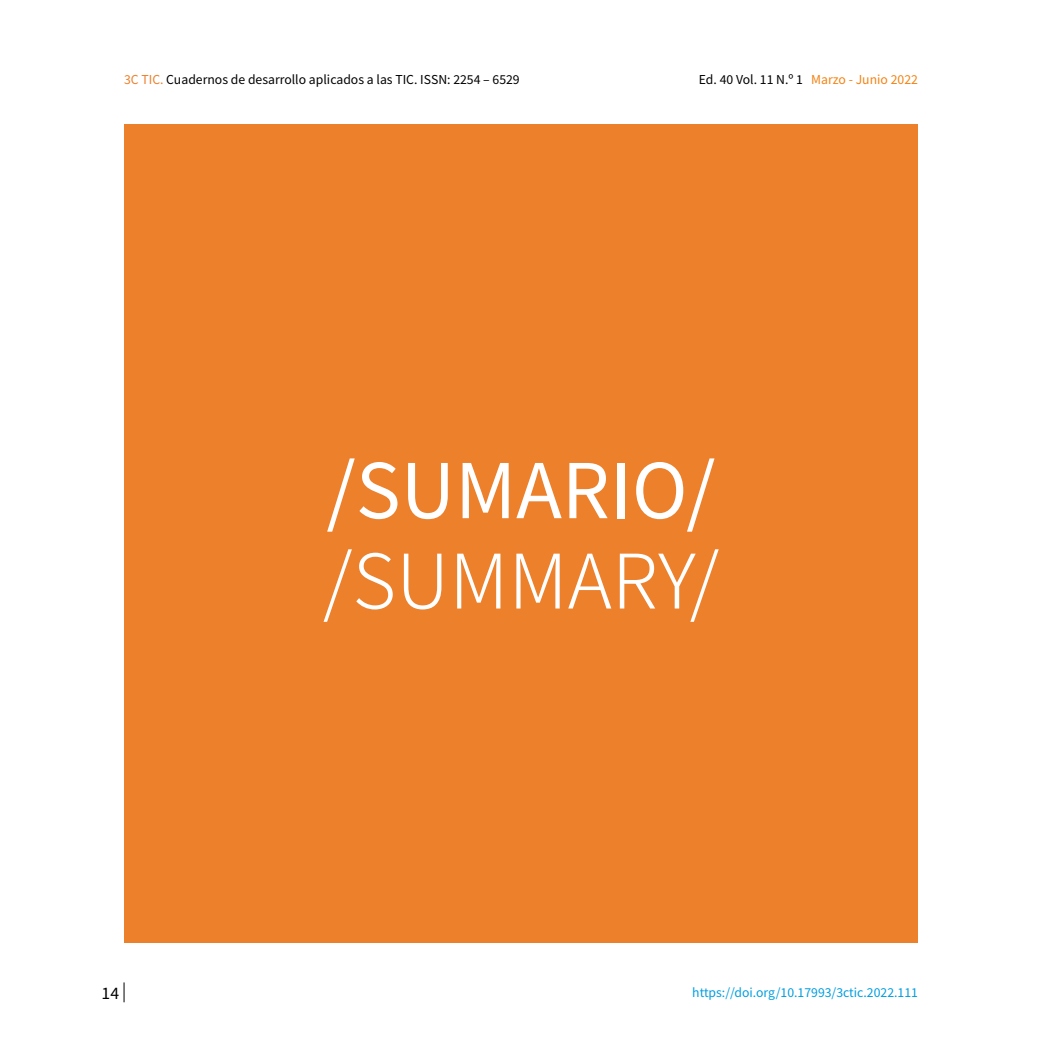
<style>
.page{position:relative;width:1042px;height:1042px;background:#fff}
.page>*{position:absolute;margin:0;border:0;box-sizing:border-box;transform-origin:0 0}
.t1{font:75.25px "Noto Sans HK";color:#fff}
.t2{font:300 75.25px "Noto Sans HK";color:#fff}
.t3{font:15.75px "Noto Sans HK";color:#000}
.t4{font:12.25px "Noto Sans HK";color:#000}
.t5{font:12.25px "Noto Sans HK";color:#009ee0}
.s1{color:#ed802b}
.s2{color:#f58212}
</style>
<div class="page">
<svg style="left:124px;top:982px;width:1px;height:20px"></svg>
<div style="left:124px;top:124px;width:794px;height:819px;background:#ed802b"></div>
<p class="t4" style="left:124px;top:73px;width:397px"><span class="s1">3C TIC.</span> Cuadernos de desarrollo aplicados a las TIC. ISSN: 2254 – 6529</p>
<p class="t4" style="left:699px;top:73px;width:221px">Ed. 40 Vol. 11 N.º 1 <span class="s2">Marzo - Junio 2022</span></p>
<h1 class="t1" style="left:326px;top:448px;width:391px">/SUMARIO/</h1>
<h1 class="t2" style="left:323px;top:538px;width:398px">/SUMMARY/</h1>
<p class="t3" style="left:102px;top:984px;width:19px">14</p>
<p class="t5" style="left:692px;top:986px;width:227px">https://doi.org/10.17993/3ctic.2022.111</p>
</div>
